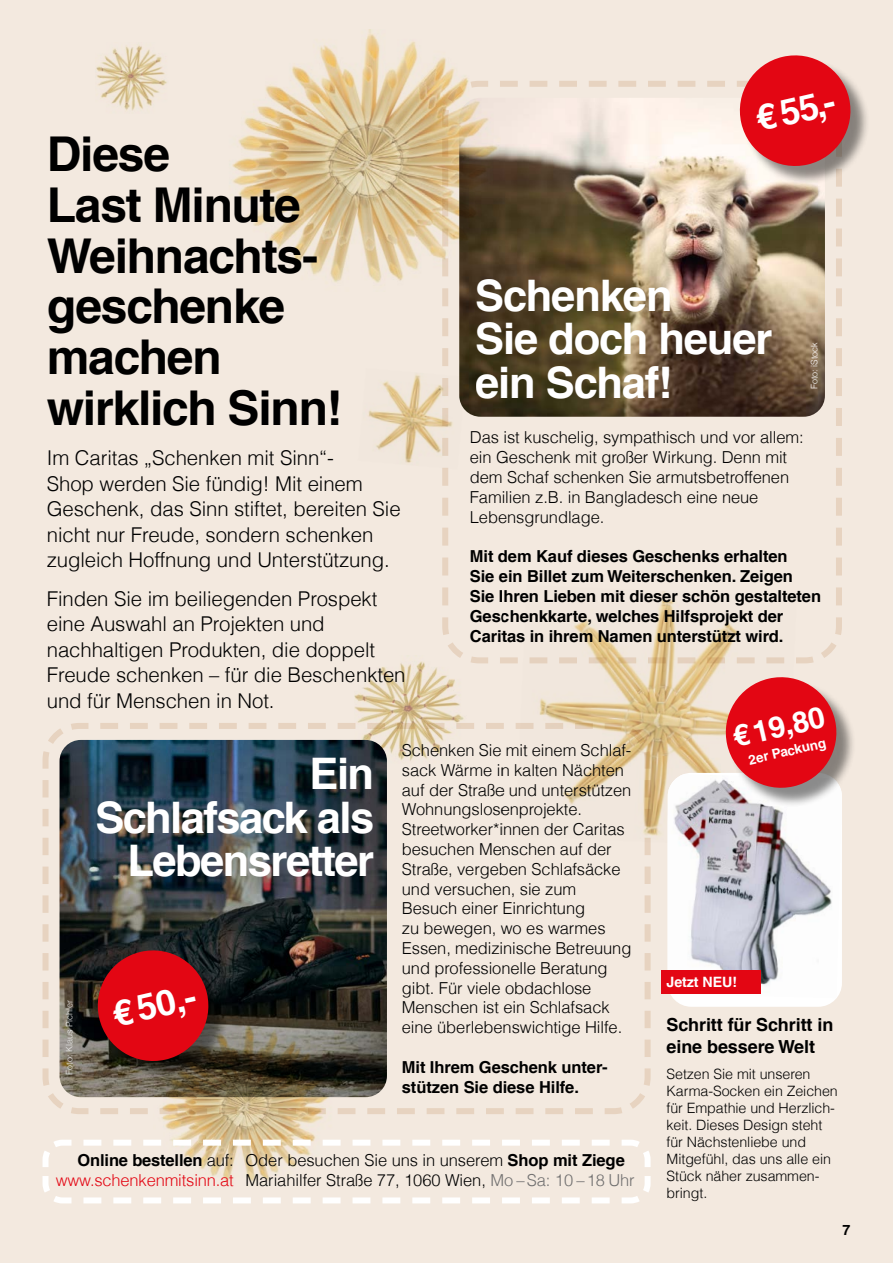
<style>
.page{position:relative;width:893px;height:1263px;background:#f3e9df}
.page>*{position:absolute;margin:0;border:0;box-sizing:border-box;transform-origin:0 0}
.t1{font:700 48px/51px "Helvetica LT Com";letter-spacing:-.025em;color:#000}
.t2{font:700 43.5px/43.5px "Helvetica LT Com";letter-spacing:-.035em;color:#fff}
.t3{font:700 36px "Helvetica LT Com";color:#fff}
.t4{font:700 30px "Helvetica LT Com";color:#fff}
.t5{font:300 20.4px/25.5px "Helvetica LT Com";letter-spacing:-.005em;color:#000}
.t6{font:700 18px/21.6px "Helvetica LT Com";letter-spacing:-.005em;color:#000}
.t7{font:300 16.5px/19.8px "Helvetica LT Com";letter-spacing:-.005em;color:#000}
.t8{font:700 16.5px/19.8px "Helvetica LT Com";letter-spacing:-.005em;color:#000}
.t9{font:300 16.5px/19.8px "Helvetica LT Com";letter-spacing:-.01em;color:#e30613;text-align:right}
.t10{font:300 14.25px/17.1px "Helvetica LT Com";letter-spacing:-.005em;color:#000}
.t11{font:700 14.25px "Helvetica LT Com";letter-spacing:-.005em;color:#fff}
.t12{font:700 14.25px "Helvetica LT Com";color:#000}
.t13{font:700 13.5px "Helvetica LT Com";color:#fff}
.t14{font:300 9px "Helveticafor Caritas";color:#ededed}
.t15{font:300 9px "Helveticafor Caritas";color:#fff}
.s1{font-weight:700}
.s2{color:#706f6f}
.s3{font-weight:700;color:#000}
.s4{color:#000}
</style>
<div class="page">
<svg style="left:442px;top:292px;width:400px;height:372px"></svg>
<img style="left:459px;top:292px;width:35px;height:125px">
<img style="left:232px;top:30px;width:262px;height:262px">
<svg style="left:42px;top:723px;width:609px;height:391px"></svg>
<img style="left:354px;top:656px;width:113px;height:109px">
<img style="left:60px;top:740px;width:327px;height:357px">
<img style="left:153px;top:1022px;width:186px;height:115px">
<div style="left:743px;top:58px;width:127px;height:128px;background:#000;opacity:.45"></div>
<svg style="left:494px;top:55px;width:362px;height:550px"></svg>
<div style="left:101px;top:953px;width:127px;height:128px;background:#000;opacity:.45"></div>
<svg style="left:92px;top:945px;width:122px;height:121px;background:#a11118"></svg>
<svg style="left:42px;top:1137px;width:609px;height:67px"></svg>
<img style="left:515px;top:585px;width:282px;height:263px">
<img style="left:96px;top:45px;width:71px;height:66px">
<img style="left:368px;top:368px;width:98px;height:101px">
<div style="left:668px;top:773px;width:174px;height:234px;background:#fff;border-radius:24px"></div>
<img style="left:668px;top:774px;width:174px;height:224px">
<div style="left:661px;top:971px;width:100px;height:23px;background:#e30613"></div>
<div style="left:729px;top:680px;width:127px;height:127px;background:#000;opacity:.45"></div>
<svg style="left:720px;top:672px;width:122px;height:121px"></svg>
<h3 class="t3" style="left:751px;top:98px;width:82px;rotate:-13deg">€ 55,-</h3>
<h1 class="t1" style="left:47px;top:128px;width:298px">Diese<br>Last Minute<br>Weihnachts&shy;geschenke machen wirklich Sinn!</h1>
<p class="t5" style="left:47px;top:445px;width:355px">Im Caritas „Schenken mit Sinn“-<br>Shop werden Sie fündig! Mit einem Geschenk, das Sinn stiftet, bereiten Sie nicht nur Freude, sondern schenken zugleich Hoffnung und Unterstützung.</p>
<p class="t5" style="left:47px;top:585px;width:360px">Finden Sie im beiliegenden Prospekt eine Auswahl an Projekten und nachhaltigen Produkten, die doppelt Freude schenken – für die Beschenkten und für Menschen in Not.</p>
<p class="t7" style="left:402px;top:740px;width:231px">Schenken Sie mit einem Schlaf&shy;sack Wärme in kalten Nächten auf der Straße und unterstützen<br>Wohnungslosenprojekte.<br>Streetworker*innen der Caritas besuchen Menschen auf der<br>Straße, vergeben Schlafsäcke und versuchen, sie zum<br>Besuch einer Einrichtung<br>zu bewegen, wo es warmes<br>Essen, medizinische Betreuung und professionelle Beratung gibt. Für viele obdachlose<br>Menschen ist ein Schlafsack eine überlebenswichtige Hilfe.</p>
<p class="t8" style="left:402px;top:1057px;width:207px">Mit Ihrem Geschenk unter&shy;stützen Sie diese Hilfe.</p>
<h2 class="t2" style="left:475px;top:274px;width:299px">Schenken<br>Sie doch heuer ein Schaf!</h2>
<p class="t15" style="left:809px;top:389px;width:49px;rotate:-90deg">Foto: iStock</p>
<p class="t7" style="left:470px;top:428px;width:335px">Das ist kuschelig, sympathisch und vor allem: ein Geschenk mit großer Wirkung. Denn mit dem Schaf schenken Sie armutsbetroffenen Familien z.B. in Bangladesch eine neue Lebensgrundlage.</p>
<p class="t8" style="left:470px;top:547px;width:353px">Mit dem Kauf dieses Geschenks erhalten<br>Sie ein Billet zum Weiterschenken. Zeigen Sie Ihren Lieben mit dieser schön gestalteten Geschenkkarte, welches Hilfsprojekt der Caritas in ihrem Namen unterstützt wird.</p>
<h3 class="t4" style="left:729px;top:719px;width:95px;rotate:-13deg">€ 19,80</h3>
<p class="t13" style="left:747px;top:752px;width:80px;rotate:-13deg">2er Packung</p>
<h2 class="t2" style="left:95px;top:752px;width:280px;text-align:right">Ein<br>Schlafsack als<br>Lebensretter</h2>
<p class="t11" style="left:666px;top:973px;width:72px">Jetzt NEU!</p>
<p class="t6" style="left:666px;top:1014px;width:168px">Schritt für Schritt in eine bessere Welt</p>
<p class="t10" style="left:666px;top:1065px;width:173px">Setzen Sie mit unseren<br>Karma-Socken ein Zeichen für Empathie und Herzlich&shy;keit. Dieses Design steht für Nächstenliebe und<br>Mitgefühl, das uns alle ein<br>Stück näher zusammen&shy;bringt.</p>
<h3 class="t3" style="left:108px;top:993px;width:86px;rotate:-13deg">€ 50,-</h3>
<p class="t14" style="left:64px;top:1075px;width:77px;rotate:-90deg">Foto: Klaus Pichler</p>
<p class="t7" style="left:246px;top:1150px;width:391px">Oder besuchen Sie uns in unserem <span class="s1">Shop mit Ziege<br></span>Mariahilfer Straße 77, 1060 Wien, <span class="s2">Mo – Sa: 10 – 18 Uhr</span></p>
<p class="t9" style="left:56px;top:1150px;width:180px"><span class="s3">Online bestellen</span> <span class="s4">auf: </span>www.schenkenmitsinn.at</p>
<p class="t12" style="left:842px;top:1221px;width:9px">7</p>
</div>
